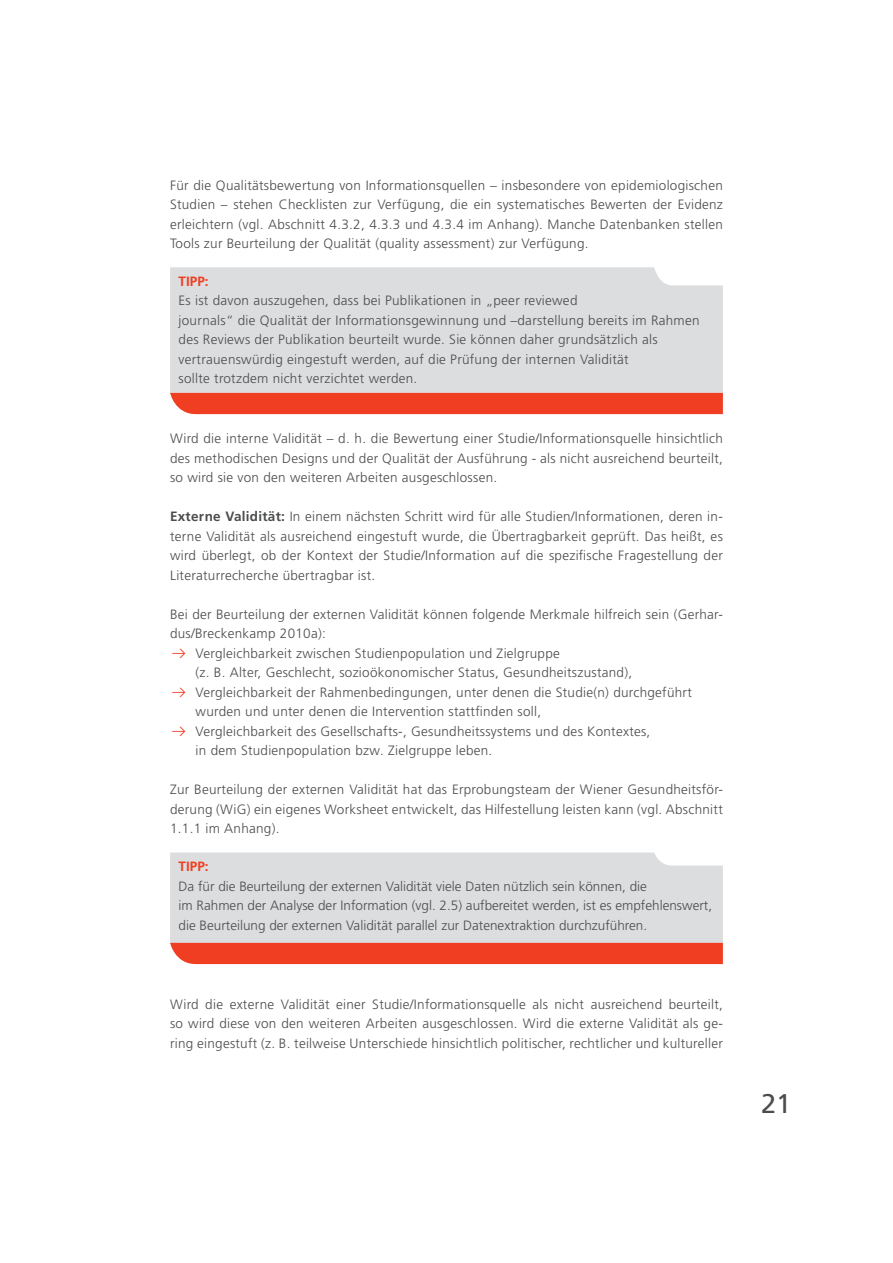
<style>
.page{position:relative;width:893px;height:1263px;background:#fff}
.page>*{position:absolute;margin:0;border:0;box-sizing:border-box;transform-origin:0 0}
.t1{font:27px "Frutiger LT Pro";color:#4b4c4d}
.ü1{font:300 13.5px/19.5px "Frutiger LT Pro";letter-spacing:.02em;color:#4b4c4d;text-align:justify}
.ü1-2{font:300 13.5px/19.5px "Frutiger LT Pro";color:#4b4c4d}
.s1{font-weight:700;color:#ef3e22}
.s2{font-weight:700}
.s3{font-family:"Netto Icons OT";font-weight:400;font-size:13.2px;color:#ef3e22}
</style>
<div class="page">
<div style="left:170px;top:267px;width:553px;height:126px;background:#dcdddf"></div>
<div style="left:170px;top:393px;width:553px;height:21px;background:#ef3e22"></div>
<div style="left:170px;top:852px;width:553px;height:91px;background:#dcdddf"></div>
<div style="left:170px;top:943px;width:553px;height:21px;background:#ef3e22"></div>
<p class="ü1" style="left:170px;top:175px;width:554px">Für die Qualitätsbewertung von Informationsquellen – insbesondere von epidemiologischen Studien – stehen Checklisten zur Verfügung, die ein systematisches Bewerten der Evidenz erleichtern (vgl. Abschnitt 4.3.2, 4.3.3 und 4.3.4 im Anhang). Manche Datenbanken stellen Tools zur Beurteilung der Qualität (quality assessment) zur Verfügung.</p>
<p class="ü1" style="left:179px;top:272px;width:522px;text-align:left"><span class="s1">TIPP:<br></span>Es ist davon auszugehen, dass bei Publikationen in „peer reviewed<br>journals“ die Qualität der Informationsgewinnung und –darstellung bereits im Rahmen des Reviews der Publikation beurteilt wurde. Sie können daher grundsätzlich als vertrauenswürdig eingestuft werden, auf die Prüfung der internen Validität<br>sollte trotzdem nicht verzichtet werden.</p>
<p class="ü1" style="left:170px;top:429px;width:554px">Wird die interne Validität – d. h. die Bewertung einer Studie/Informationsquelle hinsichtlich des methodischen Designs und der Qualität der Ausführung - als nicht ausreichend beurteilt, so wird sie von den weiteren Arbeiten ausgeschlossen.</p>
<p class="ü1" style="left:170px;top:507px;width:554px"><span class="s2">Externe Validität:</span> In einem nächsten Schritt wird für alle Studien/Informationen, deren in&shy;terne Validität als ausreichend eingestuft wurde, die Übertragbarkeit geprüft. Das heißt, es wird überlegt, ob der Kontext der Studie/Information auf die spezifische Fragestellung der Literaturrecherche übertragbar ist.</p>
<p class="ü1" style="left:170px;top:604px;width:554px">Bei der Beurteilung der externen Validität können folgende Merkmale hilfreich sein (Gerhar&shy;dus/Breckenkamp 2010a):</p>
<p class="ü1" style="left:170px;top:643px;width:391px"><span class="s3">A</span> Vergleichbarkeit zwischen Studienpopulation und Zielgruppe</p>
<p class="ü1" style="left:196px;top:663px;width:438px">(z. B. Alter, Geschlecht, sozioökonomischer Status, Gesundheitszustand),</p>
<p class="ü1" style="left:170px;top:682px;width:523px"><span class="s3">A</span> Vergleichbarkeit der Rahmenbedingungen, unter denen die Studie(n) durchgeführt</p>
<p class="ü1" style="left:196px;top:702px;width:347px">wurden und unter denen die Intervention stattfinden soll,</p>
<p class="ü1" style="left:170px;top:721px;width:482px"><span class="s3">A</span> Vergleichbarkeit des Gesellschafts-, Gesundheitssystems und des Kontextes,</p>
<p class="ü1" style="left:196px;top:741px;width:298px">in dem Studienpopulation bzw. Zielgruppe leben.</p>
<p class="ü1" style="left:170px;top:780px;width:554px">Zur Beurteilung der externen Validität hat das Erprobungsteam der Wiener Gesundheitsför&shy;derung (WiG) ein eigenes Worksheet entwickelt, das Hilfestellung leisten kann (vgl. Abschnitt 1.1.1 im Anhang).</p>
<p class="ü1-2" style="left:179px;top:857px;width:535px"><span class="s1">TIPP:<br></span>Da für die Beurteilung der externen Validität viele Daten nützlich sein können, die<br>im Rahmen der Analyse der Information (vgl. 2.5) aufbereitet werden, ist es empfehlenswert, die Beurteilung der externen Validität parallel zur Datenextraktion durchzuführen.</p>
<p class="ü1" style="left:170px;top:994px;width:554px">Wird die externe Validität einer Studie/Informationsquelle als nicht ausreichend beurteilt, so wird diese von den weiteren Arbeiten ausgeschlossen. Wird die externe Validität als ge&shy;ring eingestuft (z. B. teilweise Unterschiede hinsichtlich politischer, rechtlicher und kultureller</p>
<h1 class="t1" style="left:761px;top:1088px;width:32px">21</h1>
</div>
